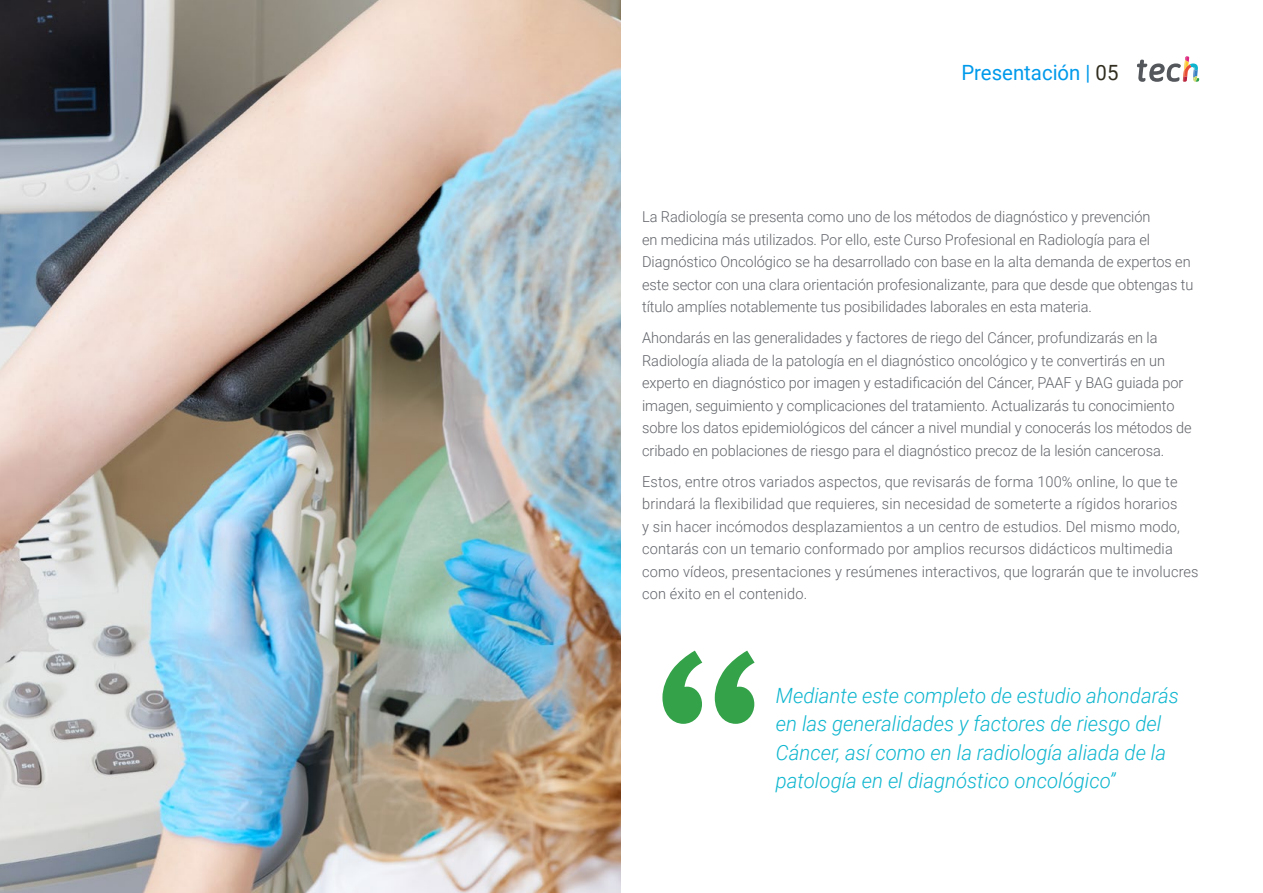
<style>
.page{position:relative;width:1263px;height:893px;background:#fff}
.page>*{position:absolute;margin:0;border:0;box-sizing:border-box;transform-origin:0 0}
.t1{font:italic 300 21px/28.5px "Roboto";color:#0fb6cf}
.t2{font:21px "Roboto";color:#009aeb}
.t3{font:300 15px/22.5px "Roboto";letter-spacing:-.005em;color:#61646a}
.s1{color:#312e20}
</style>
<div class="page">
<svg style="left:662px;top:651px;width:93px;height:73px"></svg>
<img style="left:0;top:0;width:621px;height:893px">
<svg style="left:1137px;top:56px;width:62px;height:26px"></svg>
<h1 class="t2" style="left:961px;top:57px;width:159px">Presentación | <span class="s1">05</span></h1>
<p class="t3" style="left:642px;top:205px;width:553px">La Radiología se presenta como uno de los métodos de diagnóstico y prevención<br>en medicina más utilizados. Por ello, este Curso Profesional en Radiología para el Diagnóstico Oncológico se ha desarrollado con base en la alta demanda de expertos en este sector con una clara orientación profesionalizante, para que desde que obtengas tu título amplíes notablemente tus posibilidades laborales en esta materia.</p>
<p class="t3" style="left:642px;top:326px;width:551px">Ahondarás en las generalidades y factores de riego del Cáncer, profundizarás en la Radiología aliada de la patología en el diagnóstico oncológico y te convertirás en un experto en diagnóstico por imagen y estadificación del Cáncer, PAAF y BAG guiada por imagen, seguimiento y complicaciones del tratamiento. Actualizarás tu conocimiento sobre los datos epidemiológicos del cáncer a nivel mundial y conocerás los métodos de cribado en poblaciones de riesgo para el diagnóstico precoz de la lesión cancerosa.</p>
<p class="t3" style="left:642px;top:469px;width:558px">Estos, entre otros variados aspectos, que revisarás de forma 100% online, lo que te brindará la flexibilidad que requieres, sin necesidad de someterte a rígidos horarios<br>y sin hacer incómodos desplazamientos a un centro de estudios. Del mismo modo, contarás con un temario conformado por amplios recursos didácticos multimedia como vídeos, presentaciones y resúmenes interactivos, que lograrán que te involucres con éxito en el contenido.</p>
<h1 class="t1" style="left:776px;top:680px;width:404px">Mediante este completo de estudio ahondarás en las generalidades y factores de riesgo del Cáncer, así como en la radiología aliada de la patología en el diagnóstico oncológico”</h1>
</div>
